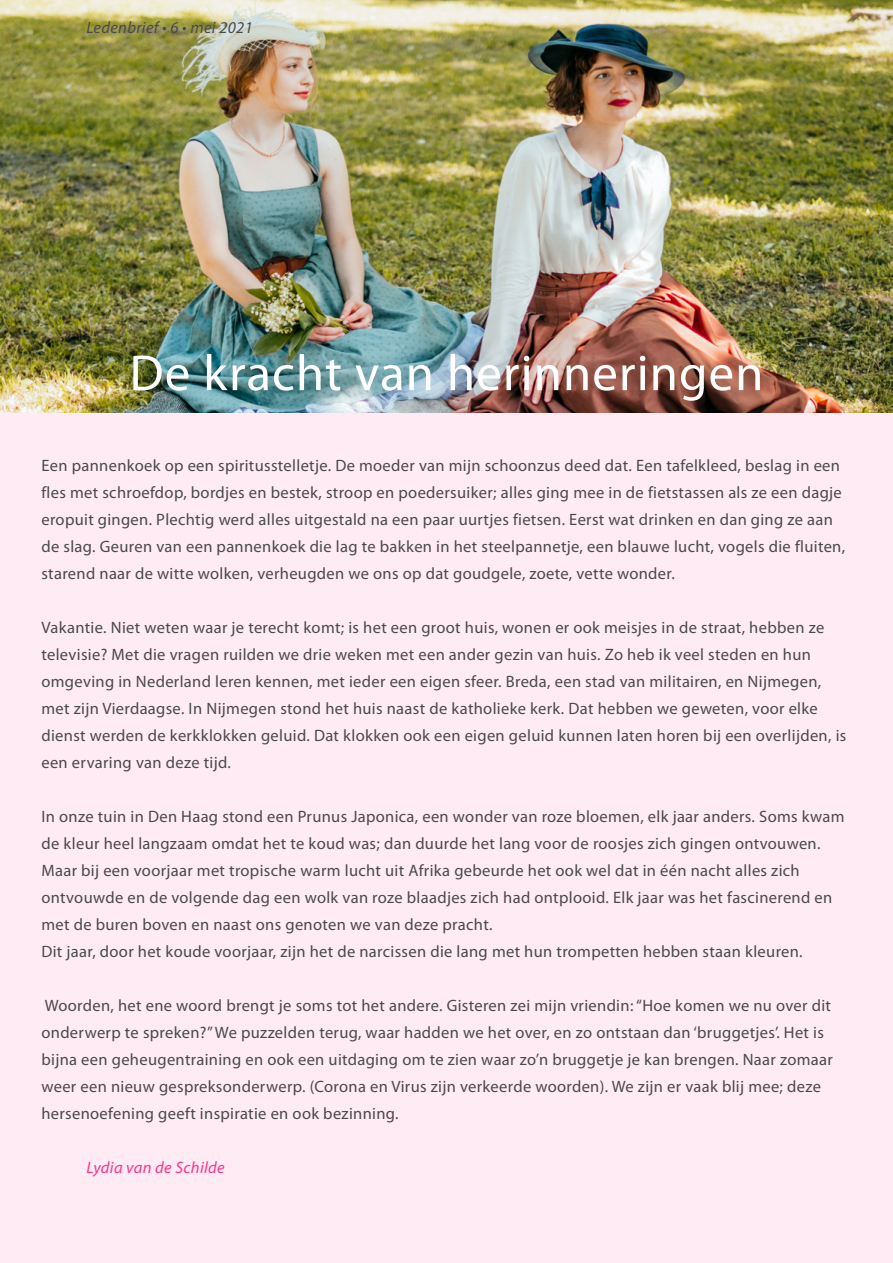
<style>
.page{position:relative;width:893px;height:1263px;background:#fff}
.page>*{position:absolute;margin:0;border:0;box-sizing:border-box;transform-origin:0 0}
.t1{font:51px "Myriad Pro";letter-spacing:.02em;color:#fff}
.t2{font:16.5px/27px "Myriad Pro";letter-spacing:.02em;color:#4a4a49}
.t3{font:italic 16.5px "Myriad Pro";letter-spacing:.02em;color:#4a4a49}
.t4{font:italic 16.5px "Myriad Pro";letter-spacing:.02em;color:#ff328b}
</style>
<div class="page">
<div style="left:0;top:102px;width:893px;height:1161px;background:#ffebf4"></div>
<img style="left:0;top:0;width:893px;height:412px">
<p class="t3" style="left:86px;top:19px;width:168px">Ledenbrief • 6 • mei 2021</p>
<h1 class="t1" style="left:130px;top:345px;width:635px">De kracht van herinneringen</h1>
<p class="t2" style="left:41px;top:452px;width:805px">Een pannenkoek op een spiritusstelletje. De moeder van mijn schoonzus deed dat. Een tafelkleed, beslag in een fles met schroefdop, bordjes en bestek, stroop en poedersuiker; alles ging mee in de fietstassen als ze een dagje eropuit gingen. Plechtig werd alles uitgestald na een paar uurtjes fietsen. Eerst wat drinken en dan ging ze aan de slag. Geuren van een pannenkoek die lag te bakken in het steelpannetje, een blauwe lucht, vogels die fluiten, starend naar de witte wolken, verheugden we ons op dat goudgele, zoete, vette wonder.</p>
<p class="t2" style="left:41px;top:614px;width:806px">Vakantie. Niet weten waar je terecht komt; is het een groot huis, wonen er ook meisjes in de straat, hebben ze televisie? Met die vragen ruilden we drie weken met een ander gezin van huis. Zo heb ik veel steden en hun omgeving in Nederland leren kennen, met ieder een eigen sfeer. Breda, een stad van militairen, en Nijmegen, met zijn Vierdaagse. In Nijmegen stond het huis naast de katholieke kerk. Dat hebben we geweten, voor elke dienst werden de kerkklokken geluid. Dat klokken ook een eigen geluid kunnen laten horen bij een overlijden, is een ervaring van deze tijd.</p>
<p class="t2" style="left:41px;top:803px;width:805px">In onze tuin in Den Haag stond een Prunus Japonica, een wonder van roze bloemen, elk jaar anders. Soms kwam de kleur heel langzaam omdat het te koud was; dan duurde het lang voor de roosjes zich gingen ontvouwen.<br>Maar bij een voorjaar met tropische warm lucht uit Afrika gebeurde het ook wel dat in één nacht alles zich ontvouwde en de volgende dag een wolk van roze blaadjes zich had ontplooid. Elk jaar was het fascinerend en met de buren boven en naast ons genoten we van deze pracht.<br>Dit jaar, door het koude voorjaar, zijn het de narcissen die lang met hun trompetten hebben staan kleuren.</p>
<p class="t2" style="left:41px;top:992px;width:793px">Woorden, het ene woord brengt je soms tot het andere. Gisteren zei mijn vriendin: “Hoe komen we nu over dit onderwerp te spreken?” We puzzelden terug, waar hadden we het over, en zo ontstaan dan ‘bruggetjes’. Het is bijna een geheugentraining en ook een uitdaging om te zien waar zo’n bruggetje je kan brengen. Naar zomaar weer een nieuw gespreksonderwerp. (Corona en Virus zijn verkeerde woorden). We zijn er vaak blij mee; deze hersenoefening geeft inspiratie en ook bezinning.</p>
<p class="t4" style="left:86px;top:1159px;width:140px">Lydia van de Schilde</p>
</div>
